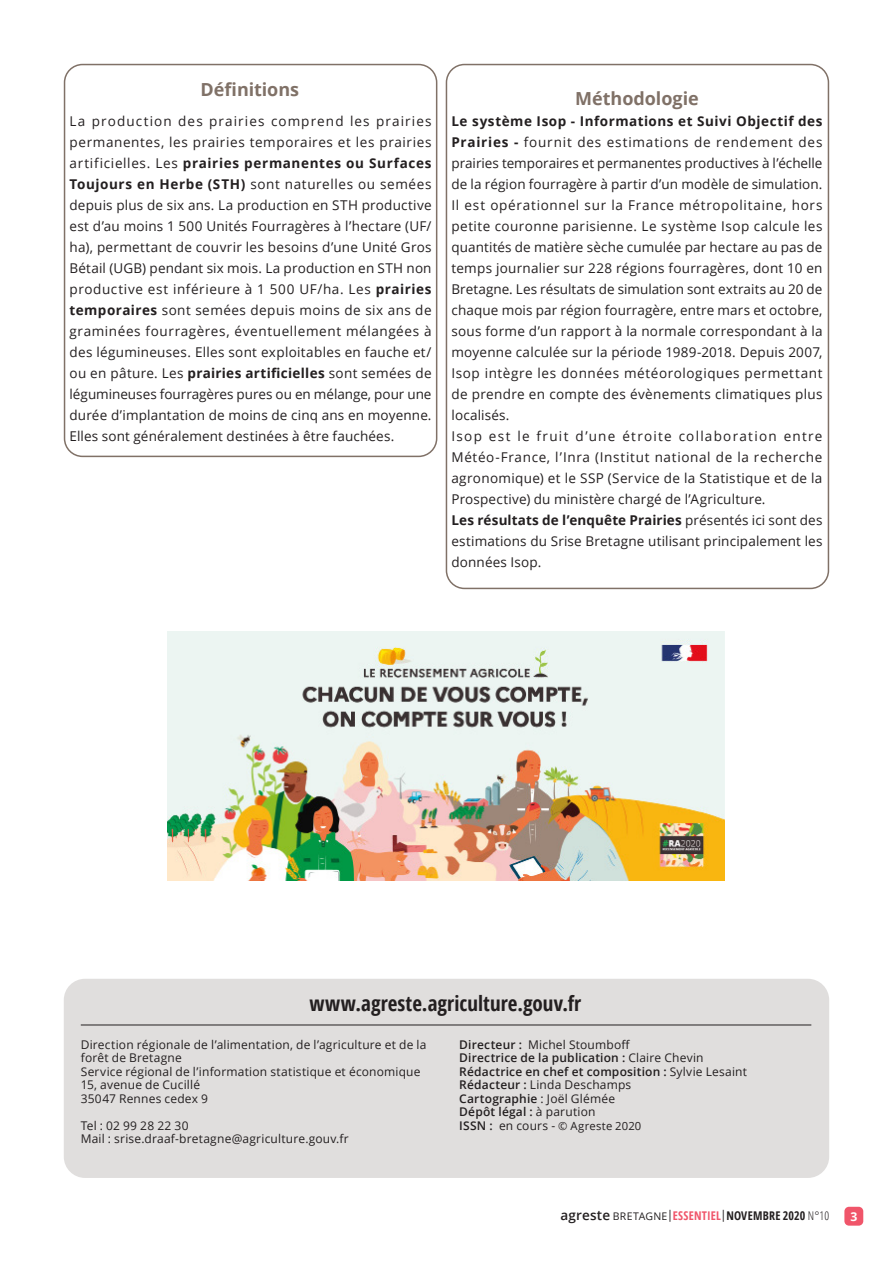
<style>
.page{position:relative;width:893px;height:1263px;background:#fff}
.page>*{position:absolute;margin:0;border:0;box-sizing:border-box;transform-origin:0 0}
.t1{font:700 21px "Open Sans Condensed";letter-spacing:.005em;color:#231f20}
.t2{font:700 18px "Open Sans";color:#807167}
.t3{font:13.5px/21px "Open Sans";letter-spacing:.015em;color:#231f20;text-align:justify}
.t4{font:700 12.15px "Open Sans";color:#fff}
.t5{font:12px/13.5px "Open Sans";letter-spacing:.015em;color:#231f20}
.t6{font:600 12px "Open Sans";letter-spacing:.015em;color:#231f20}
.t7{font:700 12px "Open Sans Condensed";letter-spacing:.02em;color:#231f20}
.t8{font:11.25px "Open Sans";letter-spacing:.015em;color:#231f20}
.s1{font-weight:700}
.s2{font-weight:600}
.s3{font-weight:400}
.s4{font-weight:600;font-size:12px}
.s5{font-size:12px}
.s6{font-family:"Open Sans";font-weight:600;font-size:13.5px}
.s7{font-family:"Open Sans";font-weight:400;font-size:10.5px}
.s8{font-family:"Open Sans";font-weight:400}
.s9{color:#f0556a}
.s10{font-weight:300}
</style>
<div class="page">
<div style="left:844px;top:1207px;width:19px;height:18px;background:#f0556a;border-radius:5px"></div>
<div style="left:64px;top:979px;width:765px;height:199px;background:#e0dedd;border-radius:21px"></div>
<hr style="left:81px;top:1024px;width:730px;height:1px;background:#231f20">
<div style="left:64px;top:64px;width:373px;height:393px;border:2px solid #807167;border-radius:18px"></div>
<div style="left:446px;top:64px;width:383px;height:525px;border:2px solid #807167;border-radius:18px"></div>
<img style="left:167px;top:631px;width:557px;height:249px">
<p class="t2" style="left:200px;top:77px;width:100px">Définitions</p>
<p class="t3" style="left:70px;top:110px;width:364px">La production des prairies comprend les prairies permanentes, les prairies temporaires et les prairies artificielles. Les <span class="s1">prairies permanentes ou Surfaces Toujours en Herbe (STH)</span> sont naturelles ou semées depuis plus de six ans. La production en STH productive est d’au moins 1 500 Unités Fourragères à l’hectare (UF/ ha), permettant de couvrir les besoins d’une Unité Gros Bétail (UGB) pendant six mois. La production en STH non productive est inférieure à 1 500 UF/ha. Les <span class="s1">prairies temporaires</span> sont semées depuis moins de six ans de graminées fourragères, éventuellement mélangées à des légumineuses. Elles sont exploitables en fauche et/ ou en pâture. Les <span class="s1">prairies artificielles</span> sont semées de légumineuses fourragères pures ou en mélange, pour une durée d’implantation de moins de cinq ans en moyenne.<br>Elles sont généralement destinées à être fauchées.</p>
<p class="t2" style="left:575px;top:85px;width:125px">Méthodologie</p>
<p class="t3" style="left:451px;top:110px;width:373px"><span class="s1">Le système Isop - Informations et Suivi Objectif des Prairies -</span> fournit des estimations de rendement des prairies temporaires et permanentes productives à l’échelle de la région fourragère à partir d’un modèle de simulation.<br>Il est opérationnel sur la France métropolitaine, hors petite couronne parisienne. Le système Isop calcule les quantités de matière sèche cumulée par hectare au pas de temps journalier sur 228 régions fourragères, dont 10 en Bretagne. Les résultats de simulation sont extraits au 20 de chaque mois par région fourragère, entre mars et octobre, sous forme d’un rapport à la normale correspondant à la moyenne calculée sur la période 1989-2018. Depuis 2007, Isop intègre les données météorologiques permettant de prendre en compte des évènements climatiques plus localisés.</p>
<p class="t3" style="left:451px;top:425px;width:373px">Isop est le fruit d’une étroite collaboration entre Météo-France, l’Inra (Institut national de la recherche agronomique) et le SSP (Service de la Statistique et de la Prospective) du ministère chargé de l’Agriculture.</p>
<p class="t3" style="left:451px;top:509px;width:373px"><span class="s1">Les résultats de l’enquête Prairies</span> présentés ici sont des estimations du Srise Bretagne utilisant principalement les données Isop.</p>
<p class="t1" style="left:309px;top:989px;width:273px">www.agreste.agriculture.gouv.fr</p>
<p class="t5" style="left:81px;top:1037px;width:347px">Direction régionale de l’alimentation, de l’agriculture et de la forêt de Bretagne</p>
<p class="t5" style="left:81px;top:1064px;width:341px">Service régional de l’information statistique et économique</p>
<p class="t5" style="left:81px;top:1078px;width:121px">15, avenue de Cucillé</p>
<p class="t5" style="left:81px;top:1091px;width:129px">35047 Rennes cedex 9</p>
<p class="t5" style="left:81px;top:1118px;width:109px">Tel : 02 99 28 22 30</p>
<p class="t5" style="left:81px;top:1132px;width:270px">Mail : srise.draaf-bretagne@agriculture.gouv.fr</p>
<p class="t5" style="left:459px;top:1037px;width:172px"><span class="s2">Directeur :</span> Michel Stoumboff</p>
<p class="t6" style="left:459px;top:1050px;width:246px">Directrice de la publication : <span class="s3">Claire Chevin</span></p>
<p class="t6" style="left:459px;top:1063px;width:289px">Rédactrice en chef et composition : <span class="s3">Sylvie Lesaint</span></p>
<p class="t5" style="left:459px;top:1078px;width:174px"><span class="s2">Rédacteur :</span> Linda Deschamps</p>
<p class="t6" style="left:459px;top:1090px;width:157px">Cartographie <span class="s3">: Joël Glémée</span></p>
<p class="t6" style="left:459px;top:1104px;width:138px">Dépôt légal : <span class="s3">à parution</span></p>
<p class="t8" style="left:459px;top:1118px;width:184px"><span class="s4">ISSN :</span> <span class="s5">en cours -</span> © Agreste 2020</p>
<p class="t7" style="left:560px;top:1207px;width:270px"><span class="s6">agreste</span> <span class="s7">BRETAGNE</span><span class="s8">|</span><span class="s9">ESSENTIEL</span><span class="s8">|</span>NOVEMBRE 2020 <span class="s10">N°10</span></p>
<p class="t4" style="left:850px;top:1207px;width:8px">3</p>
</div>
